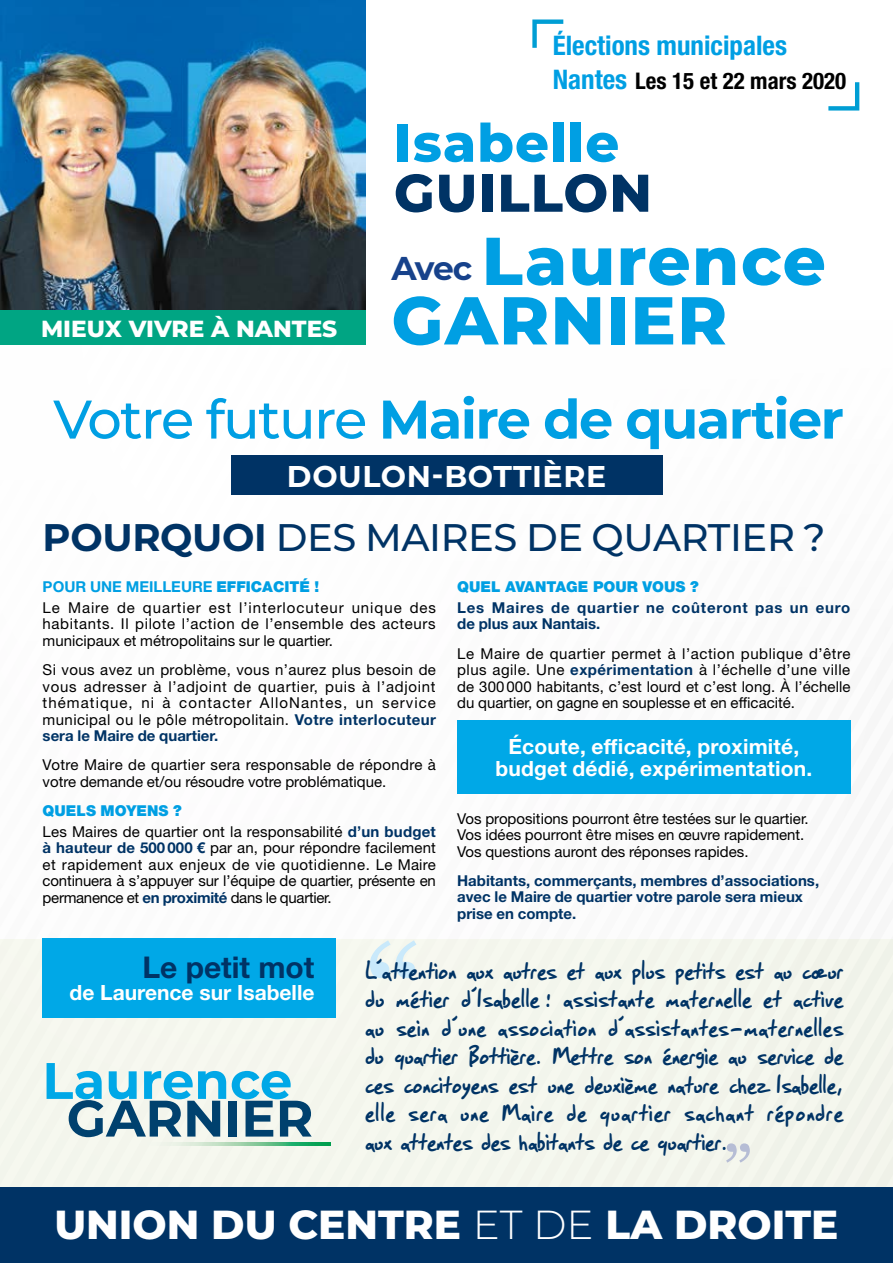
<style>
.page{position:relative;width:893px;height:1263px;background:#fff}
.page>*{position:absolute;margin:0;border:0;box-sizing:border-box;transform-origin:0 0}
.t1{font:142.95px "Georgia";color:#c9e9fb}
.t2{font:72.9px "Georgia";color:#b6bdd5}
.t3{font:800 67.5px/59.4px "Montserrat";letter-spacing:.02em;color:#009fe3}
.t4{font:700 54.3px "Montserrat";letter-spacing:-.03em;color:#009fe3}
.t5{font:800 52.95px "Montserrat";letter-spacing:.02em;color:#009fe3}
.t6{font:800 52.95px "Montserrat";letter-spacing:.02em;color:#003365}
.t7{font:800 40.5px "Montserrat";color:#fff}
.t8{font:500 38.4px "Montserrat";letter-spacing:-.01em;color:#003365}
.t9{font:700 30px "Montserrat";letter-spacing:.02em;color:#fff}
.t10{font:700 30px "Helvetica Neue LT Std";color:#003365}
.t11{font:700 28.5px/28.5px "SF Grunge Sans";letter-spacing:.04em;color:#003365;text-align:justify}
.t12{font:700 condensed 27px "Helvetica Neue LT Std";color:#009fe3}
.t13{font:800 23.25px "Montserrat";color:#fff}
.t14{font:700 condensed 22.95px "Helvetica Neue LT Std";color:#000}
.t15{font:700 21px/22.5px "Helvetica Neue LT Std";letter-spacing:.01em;color:#fff;text-align:center}
.t16{font:15px/16.5px "Helvetica Neue LT Std";color:#000;text-align:justify}
.t17{font:700 15px/16.5px "Helvetica Neue LT Std";color:#003365}
.t18{font:15px/16.5px "Helvetica Neue LT Std";letter-spacing:.04em;color:#000}
.t19{font:15px/20.7px "Helvetica Neue LT Std";letter-spacing:.065em;color:#000}
.t20{font:700 15px/16.5px "Helvetica Neue LT Std";letter-spacing:.055em;color:#003365}
.t21{font:900 15px "Helvetica Neue LT Std";color:#009fe3}
.s1{font-size:27px;color:#009fe3}
.s2{font-weight:700;font-size:33px;color:#17428b}
.s3{font-weight:500}
.s4{font-weight:700}
.s5{font-weight:700;color:#009fe3}
.s6{font-weight:900;color:#009fe3}
.s7{font-weight:700;color:#003365}
.s8{font-weight:300}
</style>
<div class="page">
<img style="left:0;top:0;width:366px;height:310px">
<div style="left:0;top:939px;width:893px;height:248px;background:#f4f6ed"></div>
<svg style="left:532px;top:19px;width:32px;height:29px"></svg>
<svg style="left:828px;top:82px;width:32px;height:29px"></svg>
<div style="left:231px;top:455px;width:431px;height:40px;background:#003365"></div>
<div style="left:0;top:310px;width:366px;height:34px;background:#00a583"></div>
<div style="left:457px;top:721px;width:393px;height:73px;background:#00a8e7"></div>
<div style="left:0;top:1187px;width:893px;height:76px;background:#003365"></div>
<svg style="left:47px;top:1063px;width:179px;height:74px"></svg>
<div style="left:229px;top:1101px;width:8px;height:35px;background:#00416e"></div>
<svg style="left:232px;top:1071px;width:80px;height:65px"></svg>
<svg style="left:178px;top:1142px;width:152px;height:4px"></svg>
<div style="left:43px;top:939px;width:293px;height:79px;background:#00a8e7"></div>
<h3 class="t12" style="left:553px;top:29px;width:236px">Élections municipales</h3>
<h3 class="t14" style="left:553px;top:67px;width:295px"><span class="s1">Nantes</span> Les 15 et 22 mars 2020</h3>
<h3 class="t13" style="left:41px;top:312px;width:298px">MIEUX VIVRE À NANTES</h3>
<h3 class="t5" style="left:394px;top:104px;width:227px">Isabelle</h3>
<h3 class="t6" style="left:394px;top:154px;width:260px">GUILLON</h3>
<h3 class="t3" style="left:391px;top:228px;width:436px"><span class="s2">Avec</span> Laurence<br>GARNIER</h3>
<h3 class="t4" style="left:53px;top:380px;width:792px"><span class="s3">Votre future</span> Maire de quartier</h3>
<h3 class="t9" style="left:287px;top:454px;width:321px">DOULON-BOTTIÈRE</h3>
<h3 class="t8" style="left:43px;top:511px;width:784px"><span class="s4">POURQUOI</span> DES MAIRES DE QUARTIER ?</h3>
<p class="t19" style="left:43px;top:576px;width:395px"><span class="s5">POUR UNE MEILLEURE</span> <span class="s6">EFFICACITÉ !<br></span>Le Maire de quartier est l’interlocuteur unique des</p>
<p class="t18" style="left:43px;top:615px;width:394px">habitants. Il pilote l’action de l’ensemble des acteurs municipaux et métropolitains sur le quartier.</p>
<p class="t16" style="left:43px;top:661px;width:395px">Si vous avez un problème, vous n’aurez plus besoin de vous adresser à l’adjoint de quartier, puis à l’adjoint thématique, ni à contacter AlloNantes, un service municipal ou le pôle métropolitain. <span class="s7">Votre interlocuteur sera le Maire de quartier.</span></p>
<p class="t16" style="left:43px;top:756px;width:395px">Votre Maire de quartier sera responsable de répondre à votre demande et/ou résoudre votre problématique.</p>
<p class="t16" style="left:43px;top:800px;width:395px;line-height:20.7px"><span class="s6">QUELS MOYENS ?<br></span>Les Maires de quartier ont la responsabilité <span class="s7">d’un budget</span></p>
<p class="t16" style="left:43px;top:839px;width:395px"><span class="s7">à hauteur de 500 000 €</span> par an, pour répondre facilement et rapidement aux enjeux de vie quotidienne. Le Maire continuera à s’appuyer sur l’équipe de quartier, présente en permanence et <span class="s7">en proximité</span> dans le quartier.</p>
<p class="t21" style="left:457px;top:578px;width:243px">QUEL AVANTAGE POUR VOUS ?</p>
<p class="t20" style="left:457px;top:599px;width:395px">Les Maires de quartier ne coûteront pas un euro de plus aux Nantais.</p>
<p class="t16" style="left:457px;top:645px;width:395px">Le Maire de quartier permet à l’action publique d’être plus agile. Une <span class="s7">expérimentation</span> à l’échelle d’une ville de 300000 habitants, c’est lourd et c’est long. À l’échelle du quartier, on gagne en souplesse et en efficacité.</p>
<h3 class="t15" style="left:495px;top:734px;width:318px">Écoute, efficacité, proximité, budget dédié, expérimentation.</h3>
<p class="t16" style="left:457px;top:810px;width:353px;text-align:left">Vos propositions pourront être testées sur le quartier.<br>Vos idées pourront être mises en œuvre rapidement.<br>Vos questions auront des réponses rapides.</p>
<p class="t17" style="left:457px;top:872px;width:363px">Habitants, commerçants, membres d’associations, avec le Maire de quartier votre parole sera mieux prise en compte.</p>
<h3 class="t10" style="left:142px;top:948px;width:174px">Le petit mot</h3>
<h3 class="t15" style="left:70px;top:981px;width:246px">de Laurence sur Isabelle</h3>
<h1 class="t1" style="left:364px;top:893px;width:60px">“</h1>
<p class="t11" style="left:366px;top:954px;width:479px">L’attention aux autres et aux plus petits est au cœur du métier d’Isabelle : assistante maternelle et active au sein d’une association d’assistantes-maternelles du quartier Bottière. Mettre son énergie au service de ces concitoyens est une deuxième nature chez Isabelle, elle sera une Maire de quartier sachant répondre aux attentes des habitants de ce quartier.</p>
<h2 class="t2" style="left:723px;top:1119px;width:31px">”</h2>
<h3 class="t7" style="left:54px;top:1195px;width:786px">UNION DU CENTRE <span class="s8">ET DE</span> LA DROITE</h3>
</div>
